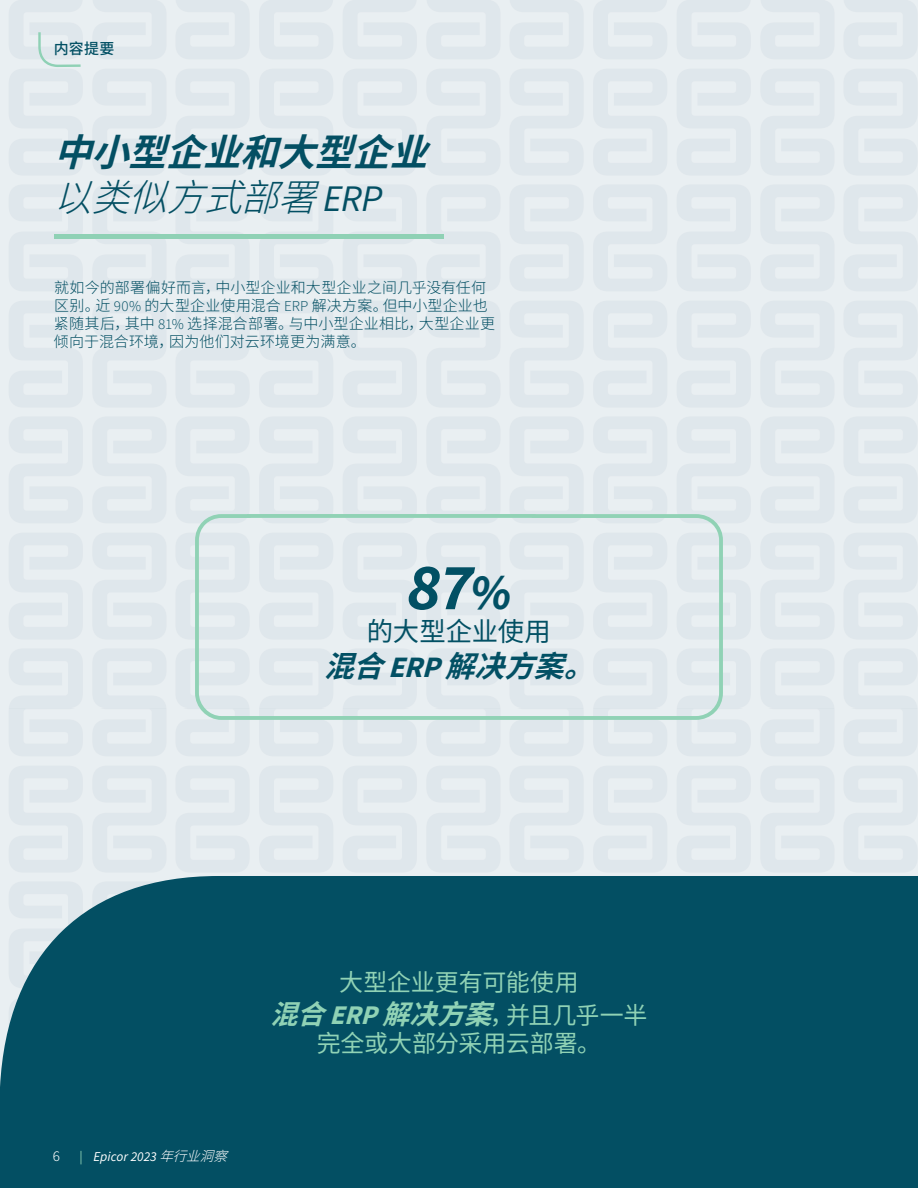
<style>
.page{position:relative;width:918px;height:1188px;background:#fff}
.page>*{position:absolute;margin:0;border:0;box-sizing:border-box;transform-origin:0 0}
.t1{font:italic 700 66px "Source Sans Pro";color:#025064}
.t2{font:italic 700 37.5px/45px "Noto Sans SC";color:#034f63}
.t3{font:italic 700 29.7px "Noto Sans SC";color:#025064}
.t4{font:italic 700 27px "Noto Sans SC";color:#90d2b5}
.t5{font:26.4px "Noto Sans SC";letter-spacing:-.01em;color:#025064}
.t6{font:24px "Noto Sans SC";letter-spacing:-.005em;color:#90d2b5}
.t7{font:300 15px/18px "Noto Sans SC";letter-spacing:.01em;color:#034f63}
.t8{font:500 15px "Noto Sans SC";color:#025064}
.t9{font:italic 13.5px "Source Sans Pro";letter-spacing:.005em;color:#fff}
.t10{font:300 13.5px "Noto Sans SC";color:#fff}
.s1{font-weight:300}
.s2{font-family:"Source Sans Pro";font-weight:400}
.s3{font-family:"Source Sans Pro"}
.s4{font-size:49.5px}
.s5{font-style:normal;color:#8fd1b5}
.s6{font-family:"Noto Sans SC";font-weight:300}
.s7{font-weight:400;font-style:normal;font-size:24.3px}
.s8{font-weight:400;font-style:normal;font-size:24px}
</style>
<div class="page">
<div style="left:0;top:0;width:918px;height:708px;background:#dfe7ec"></div>
<div style="left:0;top:708px;width:918px;height:480px;background:#dfe7ec"></div>
<div style="left:0;top:876px;width:918px;height:312px;background:#034f63"></div>
<hr style="left:54px;top:234px;width:390px;height:4px;background:#8fd1b5">
<svg style="left:38px;top:32px;width:43px;height:35px"></svg>
<svg style="left:195px;top:514px;width:528px;height:206px"></svg>
<p class="t8" style="left:54px;top:40px;width:62px">内容提要</p>
<h2 class="t2" style="left:54px;top:130px;width:403px">中小型企业和大型企业<span class="s1">以类似方式部署</span> <span class="s2">E R P</span></h2>
<p class="t7" style="left:54px;top:279px;width:443px">就如今的部署偏好而言，中小型企业和大型企业之间几乎没有任何区别。近 <span class="s3">90%</span> 的大型企业使用混合 <span class="s3">ERP</span> 解决方案。但中小型企业也紧随其后，其中 <span class="s3">81%</span> 选择混合部署。与中小型企业相比，大型企业更倾向于混合环境，因为他们对云环境更为满意。</p>
<h1 class="t1" style="left:407px;top:543px;width:106px">87<span class="s4">%</span></h1>
<h3 class="t5" style="left:367px;top:616px;width:186px">的大型企业使用</h3>
<h3 class="t3" style="left:324px;top:649px;width:294px">混合 <span class="s3">E R P</span> 解决方案。</h3>
<p class="t10" style="left:53px;top:1149px;width:9px">6</p>
<p class="t9" style="left:79px;top:1148px;width:159px"><span class="s5">|</span> Epicor 2023 <span class="s6">年行业洞察</span></p>
<h3 class="t6" style="left:339px;top:969px;width:241px">大型企业更有可能使用</h3>
<h3 class="t4" style="left:271px;top:998px;width:378px">混合<span class="s3">ERP</span> 解决方案<span class="s7">，</span><span class="s8">并且几乎一半</span></h3>
<h3 class="t6" style="left:317px;top:1030px;width:286px">完全或大部分采用云部署。</h3>
</div>
